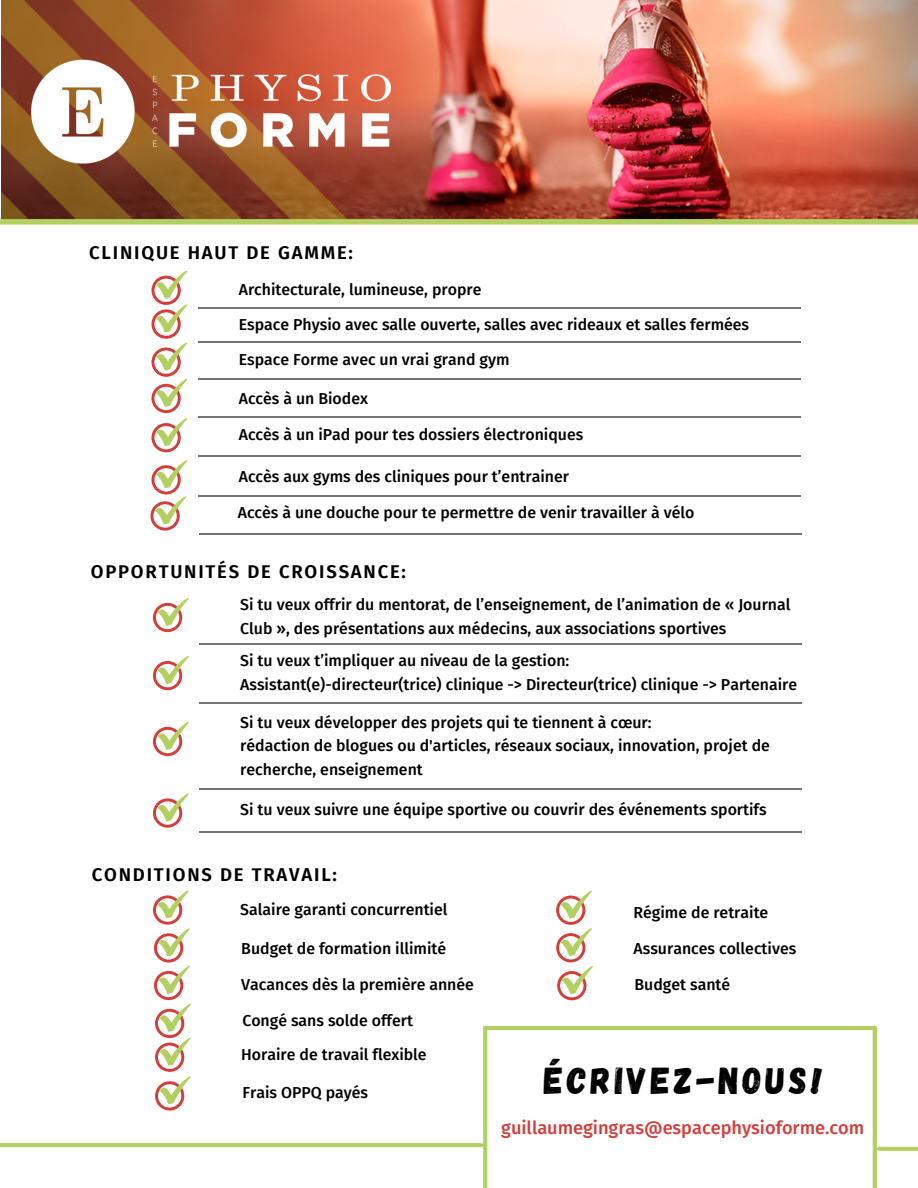
<style>
.page{position:relative;width:918px;height:1188px;background:#fff}
.page>*{position:absolute;margin:0;border:0;box-sizing:border-box;transform-origin:0 0}
.t1{font:37.5px "Gagalin";letter-spacing:.095em;color:#000}
.t2{font:600 18.45px "Fira Sans";letter-spacing:.095em;color:#000}
.t3{font:500 18.15px "Fira Sans";color:#d43d39}
.t4{font:500 15.9px/23.7px "Fira Sans";color:#000}
</style>
<div class="page">
<img style="left:2px;top:0;width:916px;height:219px">
<div style="left:0;top:219px;width:918px;height:6px;background:#b2cf61"></div>
<hr style="left:199px;top:831px;width:603px;height:1px;background:#737373">
<hr style="left:199px;top:643px;width:603px;height:1px;background:#737373">
<hr style="left:199px;top:703px;width:603px;height:1px;background:#737373">
<hr style="left:199px;top:789px;width:603px;height:1px;background:#737373">
<svg style="left:153px;top:598px;width:36px;height:34px"></svg>
<svg style="left:153px;top:656px;width:36px;height:34px"></svg>
<svg style="left:153px;top:722px;width:36px;height:34px"></svg>
<svg style="left:153px;top:793px;width:36px;height:35px"></svg>
<svg style="left:483px;top:1026px;width:394px;height:162px"></svg>
<svg style="left:0;top:1143px;width:481px;height:4px;background:#b3d064"></svg>
<svg style="left:879px;top:1147px;width:39px;height:4px"></svg>
<svg style="left:556px;top:890px;width:37px;height:110px"></svg>
<svg style="left:153px;top:890px;width:38px;height:221px"></svg>
<hr style="left:198px;top:417px;width:603px;height:1px;background:#737373">
<hr style="left:198px;top:307px;width:603px;height:2px;background:#737373">
<hr style="left:198px;top:342px;width:603px;height:1px;background:#737373">
<hr style="left:198px;top:379px;width:603px;height:1px;background:#737373">
<hr style="left:198px;top:495px;width:603px;height:1px;background:#737373">
<hr style="left:198px;top:455px;width:603px;height:2px;background:#737373">
<svg style="left:151px;top:271px;width:36px;height:181px"></svg>
<hr style="left:199px;top:533px;width:603px;height:1px;background:#737373">
<svg style="left:150px;top:460px;width:37px;height:71px"></svg>
<p class="t2" style="left:89px;top:242px;width:265px">CLINIQUE HAUT DE GAMME:</p>
<p class="t4" style="left:239px;top:278px;width:244px">Architecturale, lumineuse, propre</p>
<p class="t4" style="left:239px;top:313px;width:512px">Espace Physio avec salle ouverte, salles avec rideaux et salles fermées</p>
<p class="t4" style="left:239px;top:347px;width:272px">Espace Forme avec un vrai grand gym</p>
<p class="t4" style="left:239px;top:387px;width:131px">Accès à un Biodex</p>
<p class="t4" style="left:239px;top:423px;width:346px">Accès à un iPad pour tes dossiers électroniques</p>
<p class="t4" style="left:239px;top:464px;width:332px">Accès aux gyms des cliniques pour t’entrainer</p>
<p class="t4" style="left:238px;top:501px;width:458px">Accès à une douche pour te permettre de venir travailler à vélo</p>
<p class="t2" style="left:91px;top:560px;width:317px">OPPORTUNITÉS DE CROISSANCE:</p>
<p class="t4" style="left:240px;top:593px;width:552px">Si tu veux offrir du mentorat, de l’enseignement, de l’animation de « Journal<br>Club », des présentations aux médecins, aux associations sportives</p>
<p class="t4" style="left:240px;top:649px;width:331px">Si tu veux t’impliquer au niveau de la gestion:</p>
<p class="t4" style="left:240px;top:673px;width:558px">Assistant(e)-directeur(trice) clinique -&gt; Directeur(trice) clinique -&gt; Partenaire</p>
<p class="t4" style="left:240px;top:710px;width:413px">Si tu veux développer des projets qui te tiennent à cœur:</p>
<p class="t4" style="left:240px;top:734px;width:531px">rédaction de blogues ou d'articles, réseaux sociaux, innovation, projet de recherche, enseignement</p>
<p class="t4" style="left:240px;top:798px;width:528px">Si tu veux suivre une équipe sportive ou couvrir des événements sportifs</p>
<p class="t2" style="left:92px;top:864px;width:247px">CONDITIONS DE TRAVAIL:</p>
<p class="t4" style="left:240px;top:898px;width:209px">Salaire garanti concurrentiel</p>
<p class="t4" style="left:241px;top:937px;width:206px">Budget de formation illimité</p>
<p class="t4" style="left:241px;top:973px;width:234px">Vacances dès la première année</p>
<p class="t4" style="left:242px;top:1009px;width:172px">Congé sans solde offert</p>
<p class="t4" style="left:241px;top:1043px;width:187px">Horaire de travail flexible</p>
<p class="t4" style="left:242px;top:1081px;width:127px">Frais OPPQ payés</p>
<p class="t4" style="left:634px;top:901px;width:136px">Régime de retraite</p>
<p class="t4" style="left:634px;top:937px;width:164px">Assurances collectives</p>
<p class="t4" style="left:635px;top:973px;width:97px">Budget santé</p>
<p class="t1" style="left:544px;top:1057px;width:280px">ÉCRIVEZ-NOUS!</p>
<p class="t3" style="left:501px;top:1117px;width:365px">guillaumegingras@espacephysioforme.com</p>
</div>
